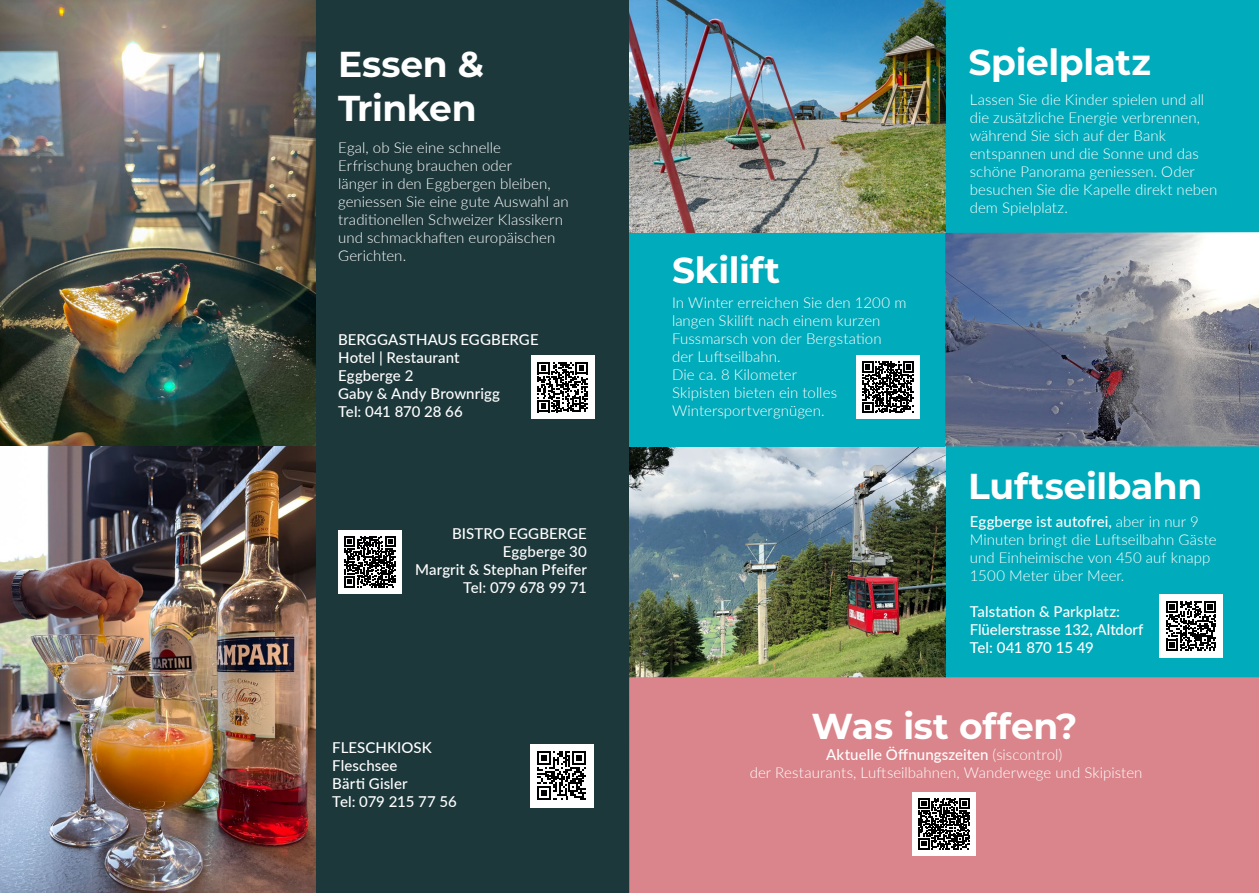
<style>
.page{position:relative;width:1259px;height:893px;background:#fff}
.page>*{position:absolute;margin:0;border:0;box-sizing:border-box;transform-origin:0 0}
.t1{font:700 36px/43.2px "Montserrat";letter-spacing:-.01em;color:#fff}
.t2{font:300 15px/18px "Lato";letter-spacing:.005em;color:#fff}
.t3{font:500 15px/18px "Lato";letter-spacing:.005em;color:#fff}
.s1{font-weight:500}
</style>
<div class="page">
<div style="left:0;top:446px;width:629px;height:447px;background:#1d383b"></div>
<div style="left:0;top:0;width:629px;height:448px;background:#1d383b"></div>
<img style="left:0;top:0;width:316px;height:893px">
<div style="left:629px;top:447px;width:630px;height:446px;background:#00abbb"></div>
<div style="left:629px;top:0;width:630px;height:449px;background:#00abbb"></div>
<img style="left:629px;top:447px;width:316px;height:230px">
<div style="left:530px;top:355px;width:64px;height:64px;background:#fff"></div>
<svg style="left:537px;top:362px;width:50px;height:50px"></svg>
<div style="left:338px;top:530px;width:64px;height:64px;background:#fff"></div>
<svg style="left:344px;top:536px;width:52px;height:51px"></svg>
<div style="left:530px;top:744px;width:63px;height:63px;background:#fff"></div>
<svg style="left:537px;top:751px;width:49px;height:49px"></svg>
<div style="left:1159px;top:594px;width:64px;height:64px;background:#fff"></div>
<svg style="left:1166px;top:601px;width:50px;height:50px"></svg>
<div style="left:629px;top:677px;width:630px;height:216px;background:#da858b"></div>
<div style="left:912px;top:792px;width:64px;height:63px;background:#fff"></div>
<svg style="left:918px;top:798px;width:52px;height:51px"></svg>
<img style="left:945px;top:232px;width:314px;height:214px">
<div style="left:856px;top:355px;width:64px;height:64px;background:#fff"></div>
<svg style="left:862px;top:361px;width:51px;height:52px"></svg>
<img style="left:629px;top:0;width:316px;height:233px">
<h1 class="t1" style="left:338px;top:41px;width:147px">Essen &amp;<br>Trinken</h1>
<p class="t2" style="left:338px;top:138px;width:232px">Egal, ob Sie eine schnelle<br>Erfrischung brauchen oder<br>länger in den Eggbergen bleiben, geniessen Sie eine gute Auswahl an traditionellen Schweizer Klassikern und schmackhaften europäischen<br>Gerichten.</p>
<p class="t3" style="left:338px;top:330px;width:202px">BERGGASTHAUS EGGBERGE<br>Hotel | Restaurant<br>Eggberge 2<br>Gaby &amp; Andy Brownrigg<br>Tel: 041 870 28 66</p>
<p class="t3" style="left:415px;top:524px;width:173px;text-align:right">BISTRO EGGBERGE<br>Eggberge 30<br>Margrit &amp; Stephan Pfeifer<br>Tel: 079 678 99 71</p>
<h1 class="t1" style="left:968px;top:39px;width:184px">Spielplatz</h1>
<h1 class="t1" style="left:672px;top:247px;width:110px">Skilift</h1>
<p class="t2" style="left:672px;top:293px;width:236px">In Winter erreichen Sie den 1200 m langen Skilift nach einem kurzen<br>Fussmarsch von der Bergstation der Luftseilbahn.<br>Die ca. 8 Kilometer<br>Skipisten bieten ein tolles<br>Wintersportvergnügen.</p>
<p class="t2" style="left:969px;top:90px;width:249px">Lassen Sie die Kinder spielen und all die zusätzliche Energie verbrennen, während Sie sich auf der Bank entspannen und die Sonne und das schöne Panorama geniessen. Oder besuchen Sie die Kapelle direkt neben dem Spielplatz.</p>
<h1 class="t1" style="left:968px;top:462px;width:236px">Luftseilbahn</h1>
<p class="t2" style="left:969px;top:512px;width:248px"><span class="s1">Eggberge ist autofrei,</span> aber in nur 9<br>Minuten bringt die Luftseilbahn Gäste und Einheimische von 450 auf knapp<br>1500 Meter über Meer.</p>
<p class="t3" style="left:969px;top:602px;width:175px">Talstation &amp; Parkplatz:<br>Flüelerstrasse 132, Altdorf<br>Tel: 041 870 15 49</p>
<h1 class="t1" style="left:811px;top:703px;width:267px">Was ist offen?</h1>
<p class="t3" style="left:332px;top:738px;width:126px">FLESCHKIOSK<br>Fleschsee<br>Bärti Gisler<br>Tel: 079 215 77 56</p>
<p class="t2" style="left:750px;top:745px;width:394px;text-align:center"><span class="s1">Aktuelle Öffnungszeiten</span> (siscontrol)<br>der Restaurants, Luftseilbahnen, Wanderwege und Skipisten</p>
</div>
